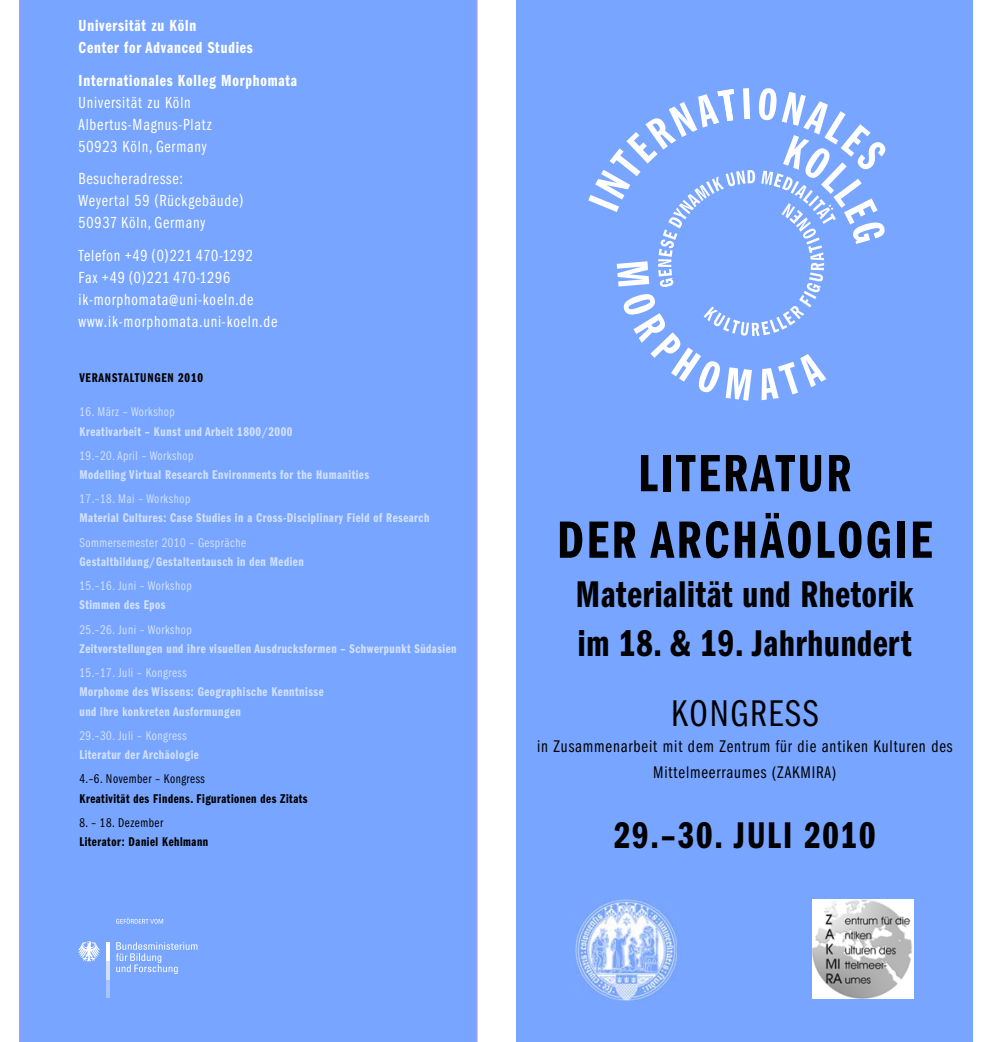
<style>
.page{position:relative;width:993px;height:1042px;background:#fff}
.page>*{position:absolute;margin:0;border:0;box-sizing:border-box;transform-origin:0 0}
.t1{font:54.25px/66.5px "ITC Franklin Gothic Std Dm Cp";letter-spacing:.05em;color:#000;text-align:center}
.t2{font:38.5px/49px "ITC Franklin Gothic Std Dm Cp";letter-spacing:.02em;color:#000}
.t3{font:38.5px "ITC Franklin Gothic Std Dm Cp";letter-spacing:.05em;color:#000}
.t4{font:38.5px "ITC Franklin Gothic Std Bk Cp";letter-spacing:.05em;color:#000}
.t5{font:17.5px/26.2px "ITC Franklin Gothic Std Bk Cp";letter-spacing:.05em;color:#000;text-align:center}
.t6{font:16.62px/21.9px "ITC Franklin Gothic Std Bk Cp";letter-spacing:.05em;color:#fff}
.t7{font:16.62px/21.9px "ITC Franklin Gothic Std Dm Cp";letter-spacing:.05em;color:#fff}
.t8{font:13.12px/19.2px "ITC Franklin Gothic Std Dm Cp";letter-spacing:.04em;color:#d0e0ff}
.t9{font:13.12px "ITC Franklin Gothic Std Bk Cp";letter-spacing:.04em;color:#d0e0ff}
.t10{font:13.12px "ITC Franklin Gothic Std Dm Cp";letter-spacing:.04em;color:#000}
.t11{font:13.12px "ITC Franklin Gothic Std Bk Cp";letter-spacing:.04em;color:#000}
.t12{font:13.12px "ITC Franklin Gothic Std Dm Cp";letter-spacing:.06em;color:#000}
</style>
<div class="page">
<div style="left:19px;top:0;width:458px;height:1042px;background:#78a5ff"></div>
<div style="left:516px;top:0;width:456px;height:1042px;background:#78a5ff"></div>
<svg style="left:588px;top:88px;width:298px;height:313px"></svg>
<img style="left:575px;top:899px;width:101px;height:101px">
<svg style="left:116px;top:942px;width:81px;height:32px;background:#8eb3ff"></svg>
<hr style="left:106px;top:979px;width:3px;height:19px;background:#a7c4ff">
<hr style="left:106px;top:961px;width:3px;height:18px;background:#d0e0ff">
<hr style="left:106px;top:942px;width:3px;height:19px;background:#fff">
<svg style="left:78px;top:941px;width:22px;height:20px"></svg>
<svg style="left:116px;top:918px;width:47px;height:6px"></svg>
<img style="left:812px;top:899px;width:101px;height:100px">
<p class="t7" style="left:79px;top:16px;width:176px">Universität zu Köln<br>Center for Advanced Studies</p>
<p class="t7" style="left:79px;top:71px;width:220px">Internationales Kolleg Morphomata</p>
<p class="t6" style="left:79px;top:92px;width:135px">Universität zu Köln<br>Albertus-Magnus-Platz<br>50923 Köln, Germany</p>
<p class="t6" style="left:79px;top:169px;width:166px">Besucheradresse:<br>Weyertal 59 (Rückgebäude)<br>50937 Köln, Germany</p>
<p class="t6" style="left:79px;top:246px;width:200px">Telefon +49 (0)221 470-1292<br>Fax +49 (0)221 470-1296 ik-morphomata@uni-koeln.de www.ik-morphomata.uni-koeln.de</p>
<p class="t12" style="left:79px;top:373px;width:125px">VERANSTALTUNGEN 2010</p>
<p class="t9" style="left:79px;top:407px;width:97px">16. März – Workshop</p>
<p class="t8" style="left:79px;top:422px;width:214px">Kreativarbeit – Kunst und Arbeit 1800/2000</p>
<p class="t9" style="left:79px;top:450px;width:116px">19.–20. April – Workshop</p>
<p class="t8" style="left:79px;top:466px;width:291px">Modelling Virtual Research Environments for the Humanities</p>
<p class="t9" style="left:79px;top:494px;width:112px">17.–18. Mai – Workshop</p>
<p class="t8" style="left:79px;top:509px;width:351px">Material Cultures: Case Studies in a Cross-Disciplinary Field of Research</p>
<p class="t9" style="left:79px;top:537px;width:168px">Sommersemester 2010 – Gespräche</p>
<p class="t8" style="left:79px;top:553px;width:226px">Gestaltbildung/Gestaltentausch in den Medien</p>
<p class="t9" style="left:79px;top:581px;width:114px">15.–16. Juni – Workshop</p>
<p class="t8" style="left:79px;top:596px;width:88px">Stimmen des Epos</p>
<p class="t9" style="left:79px;top:624px;width:114px">25.–26. Juni – Workshop</p>
<p class="t8" style="left:79px;top:640px;width:378px">Zeitvorstellungen und ihre visuellen Ausdrucksformen – Schwerpunkt Südasien</p>
<p class="t9" style="left:79px;top:668px;width:109px">15.–17. Juli – Kongress</p>
<p class="t8" style="left:79px;top:683px;width:246px">Morphome des Wissens: Geographische Kenntnisse und ihre konkreten Ausformungen</p>
<p class="t9" style="left:79px;top:730px;width:109px">29.–30. Juli – Kongress</p>
<p class="t8" style="left:79px;top:746px;width:121px">Literatur der Archäologie</p>
<p class="t11" style="left:79px;top:774px;width:127px">4.–6. November – Kongress</p>
<p class="t10" style="left:79px;top:793px;width:230px">Kreativität des Findens. Figurationen des Zitats</p>
<p class="t11" style="left:79px;top:817px;width:85px">8. – 18. Dezember</p>
<p class="t10" style="left:79px;top:836px;width:130px">Literator: Daniel Kehlmann</p>
<h1 class="t1" style="left:557px;top:443px;width:376px">LITERATUR<br>DER ARCHÄOLOGIE</h1>
<h2 class="t2" style="left:575px;top:572px;width:339px">Materialität und Rhetorik im 18. &amp; 19. Jahrhundert</h2>
<h2 class="t4" style="left:670px;top:698px;width:149px">KONGRESS</h2>
<h3 class="t5" style="left:537px;top:734px;width:417px">in Zusammenarbeit mit dem Zentrum für die antiken Kulturen des<br>Mittelmeerraumes (ZAKMIRA)</h3>
<h2 class="t3" style="left:613px;top:821px;width:263px">29.–30. JULI 2010</h2>
</div>
